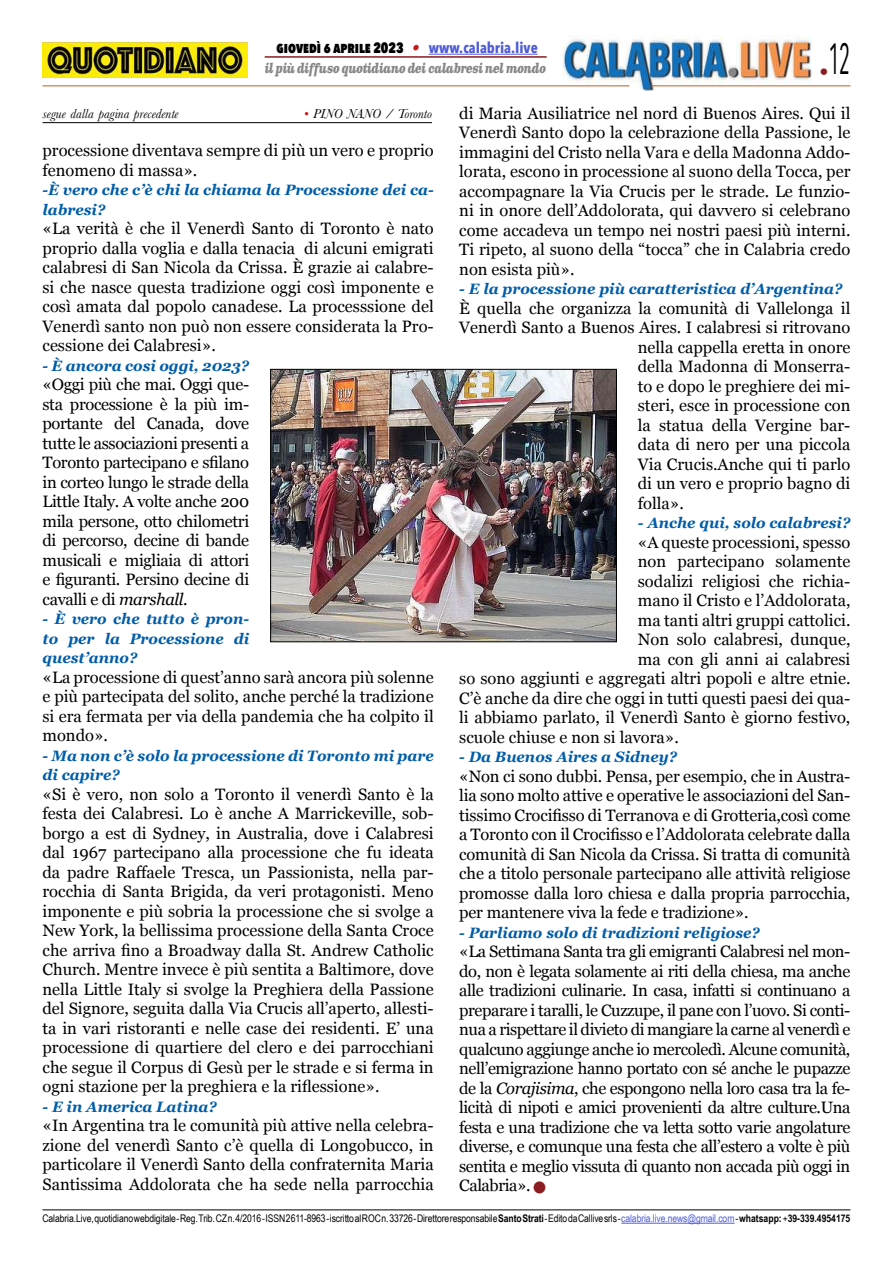
<style>
.page{position:relative;width:893px;height:1263px;background:#fff}
.page>*{position:absolute;margin:0;border:0;box-sizing:border-box;transform-origin:0 0}
.t1{font:43.5px "Avenir Next Condensed";color:#000;scale:.55 1}
.t2{font:16.5px/19.5px "Georgia";color:#000;text-align:justify}
.t3{font:italic 700 15px/19.5px "Georgia";color:#005da9}
.t4{font:800 15px "Avenir Next Condensed";color:#000;scale:.9 1}
.t5{font:italic 13.5px "Baskerville";color:#000}
.t6{font:italic 700 13.5px "Clarendon Text Pro";letter-spacing:-.05em;color:#878787;scale:.79 1}
.t7{font:10.5px "Arial Narrow";letter-spacing:-.01em;color:#000}
.s1{font-family:"Clarendon Text Pro";font-weight:700;font-style:italic;color:#ca181a}
.s2{font-weight:700;color:#4f5cd6}
.s3{font-style:italic}
.s4{color:#8b1c1f}
.s5{font-weight:700}
.s6{color:#4f5cd6}
.s7{color:#ca181a}
</style>
<div class="page">
<img style="left:563px;top:36px;width:248px;height:54px">
<hr style="left:43px;top:85px;width:586px;height:1px;background:#c85a19">
<hr style="left:651px;top:85px;width:199px;height:1px;background:#c85a19">
<hr style="left:429px;top:54px;width:109px;height:1px;background:#4f5cd6">
<hr style="left:265px;top:56px;width:282px;height:2px;background:#8b1c1f">
<img style="left:43px;top:43px;width:204px;height:34px">
<hr style="left:43px;top:122px;width:389px;height:1px;background:#000">
<img style="left:272px;top:371px;width:343px;height:269px">
<div style="left:270px;top:369px;width:347px;height:273px;border:1px solid #000"></div>
<hr style="left:43px;top:1209px;width:807px;height:1px;background:#000">
<hr style="left:621px;top:1223px;width:114px;height:1px;background:#4f5cd6">
<p class="t4" style="left:277px;top:38px;width:292px">GIOVEDÌ 6 APRILE 2023 <span class="s1">•</span> <span class="s2">www.calabria.live</span></p>
<p class="t6" style="left:265px;top:60px;width:358px">il più diffuso quotidiano dei calabresi nel mondo</p>
<h1 class="t1" style="left:820px;top:21px;width:58px"><sub>•</sub>12</h1>
<p class="t2" style="left:459px;top:103px;width:393px">di Maria Ausiliatrice nel nord di Buenos Aires. Qui il Venerdì Santo dopo la celebrazione della Passione, le immagini del Cristo nella Vara e della Madonna Addo&shy;lorata, escono in processione al suono della Tocca, per accompagnare la Via Crucis per le strade. Le funzio&shy;ni in onore dell’Addolorata, qui davvero si celebrano come accadeva un tempo nei nostri paesi più interni.<br>Ti ripeto, al suono della “tocca” che in Calabria credo non esista più».</p>
<p class="t3" style="left:459px;top:279px;width:385px">- E la processione più caratteristica d’Argentina?</p>
<p class="t2" style="left:459px;top:298px;width:393px">È quella che organizza la comunità di Vallelonga il</p>
<p class="t2" style="left:459px;top:317px;width:393px">Venerdì Santo a Buenos Aires. I calabresi si ritrovano</p>
<p class="t2" style="left:638px;top:337px;width:214px">nella cappella eretta in onore</p>
<p class="t2" style="left:638px;top:356px;width:214px">della Madonna di Monserra-</p>
<p class="t2" style="left:638px;top:376px;width:214px">to e dopo le preghiere dei mi-</p>
<p class="t2" style="left:638px;top:395px;width:214px">steri, esce in processione con</p>
<p class="t2" style="left:638px;top:415px;width:214px">la statua della Vergine bar-</p>
<p class="t2" style="left:638px;top:434px;width:214px">data di nero per una piccola</p>
<p class="t2" style="left:638px;top:454px;width:214px">Via Crucis.Anche qui ti parlo</p>
<p class="t2" style="left:638px;top:473px;width:214px">di un vero e proprio bagno di</p>
<p class="t2" style="left:638px;top:493px;width:48px">folla».</p>
<p class="t3" style="left:638px;top:513px;width:214px">- Anche qui, solo calabresi?</p>
<p class="t2" style="left:638px;top:532px;width:214px">«A queste processioni, spesso</p>
<p class="t2" style="left:638px;top:551px;width:214px">non partecipano solamente</p>
<p class="t2" style="left:638px;top:571px;width:214px">sodalizi religiosi che richia-</p>
<p class="t2" style="left:638px;top:590px;width:214px">mano il Cristo e l’Addolorata,</p>
<p class="t2" style="left:638px;top:610px;width:214px">ma tanti altri gruppi cattolici.</p>
<p class="t2" style="left:638px;top:629px;width:214px">Non solo calabresi, dunque,</p>
<p class="t2" style="left:638px;top:649px;width:214px">ma con gli anni ai calabresi</p>
<p class="t2" style="left:459px;top:668px;width:393px">so sono aggiunti e aggregati altri popoli e altre etnie.</p>
<p class="t2" style="left:459px;top:688px;width:393px">C’è anche da dire che oggi in tutti questi paesi dei qua-</p>
<p class="t2" style="left:459px;top:707px;width:393px">li abbiamo parlato, il Venerdì Santo è giorno festivo,</p>
<p class="t2" style="left:459px;top:727px;width:221px">scuole chiuse e non si lavora».</p>
<p class="t3" style="left:459px;top:747px;width:219px">- Da Buenos Aires a Sidney?</p>
<p class="t2" style="left:459px;top:766px;width:393px">«Non ci sono dubbi. Pensa, per esempio, che in Austra&shy;lia sono molto attive e operative le associazioni del San&shy;tissimo Crocifisso di Terranova e di Grotteria,così come a Toronto con il Crocifisso e l’Addolorata celebrate dalla comunità di San Nicola da Crissa. Si tratta di comunità che a titolo personale partecipano alle attività religiose promosse dalla loro chiesa e dalla propria parrocchia, per mantenere viva la fede e tradizione».</p>
<p class="t3" style="left:459px;top:922px;width:302px">- Parliamo solo di tradizioni religiose?</p>
<p class="t2" style="left:459px;top:941px;width:393px">«La Settimana Santa tra gli emigranti Calabresi nel mon&shy;do, non è legata solamente ai riti della chiesa, ma anche alle tradizioni culinarie. In casa, infatti si continuano a preparare i taralli, le Cuzzupe, il pane con l’uovo. Si conti&shy;nua a rispettare il divieto di mangiare la carne al venerdì e qualcuno aggiunge anche io mercoledì. Alcune comunità, nell’emigrazione hanno portato con sé anche le pupazze de la <span class="s3">Corajisima</span>, che espongono nella loro casa tra la fe&shy;licità di nipoti e amici provenienti da altre culture.Una festa e una tradizione che va letta sotto varie angolature diverse, e comunque una festa che all’estero a volte è più sentita e meglio vissuta di quanto non accada più oggi in Calabria». <span class="s4">■</span></p>
<p class="t7" style="left:43px;top:1211px;width:809px">Calabria.Live, quotidiano webdigitale - Reg. Trib. CZ n. 4/2016 - ISSN 2611-8963 - iscritto al ROC n. 33726 - Direttore responsabile <span class="s5">Santo Strati</span> - Edito da Callive srls - <span class="s6">calabria.live.news@gmail.com</span> - <span class="s5">whatsapp:</span> +<span class="s5">39-339.4954175</span></p>
<p class="t5" style="left:43px;top:105px;width:138px">segue dalla pagina precedente</p>
<p class="t5" style="left:304px;top:105px;width:130px"><span class="s7">•</span> PINO NANO / Toronto</p>
<p class="t2" style="left:43px;top:140px;width:393px">processione diventava sempre di più un vero e proprio fenomeno di massa».</p>
<p class="t3" style="left:43px;top:180px;width:393px">-È vero che c’è chi la chiama la Processione dei ca&shy;labresi?</p>
<p class="t2" style="left:43px;top:218px;width:393px">«La verità è che il Venerdì Santo di Toronto è nato proprio dalla voglia e dalla tenacia di alcuni emigrati calabresi di San Nicola da Crissa. È grazie ai calabre&shy;si che nasce questa tradizione oggi così imponente e così amata dal popolo canadese. La processsione del Venerdì santo non può non essere considerata la Pro&shy;cessione dei Calabresi».</p>
<p class="t3" style="left:43px;top:355px;width:208px">- È ancora cosi oggi, 2023?</p>
<p class="t2" style="left:43px;top:374px;width:208px">«Oggi più che mai. Oggi que&shy;sta processione è la più im&shy;portante del Canada, dove tutte le associazioni presenti a Toronto partecipano e sfilano in corteo lungo le strade della Little Italy. A volte anche 200 mila persone, otto chilometri di percorso, decine di bande musicali e migliaia di attori e figuranti. Persino decine di cavalli e di <span class="s3">marshall</span>.</p>
<p class="t3" style="left:43px;top:609px;width:208px;text-align:justify">- È vero che tutto è pron&shy;to per la Processione di quest’anno?</p>
<p class="t2" style="left:43px;top:667px;width:393px">«La processione di quest’anno sarà ancora più solenne e più partecipata del solito, anche perché la tradizione si era fermata per via della pandemia che ha colpito il mondo».</p>
<p class="t3" style="left:43px;top:745px;width:393px">- Ma non c’è solo la processione di Toronto mi pare di capire?</p>
<p class="t2" style="left:43px;top:784px;width:393px">«Si è vero, non solo a Toronto il venerdì Santo è la festa dei Calabresi. Lo è anche A Marrickeville, sob&shy;borgo a est di Sydney, in Australia, dove i Calabresi dal 1967 partecipano alla processione che fu ideata da padre Raffaele Tresca, un Passionista, nella par&shy;rocchia di Santa Brigida, da veri protagonisti. Meno imponente e più sobria la processione che si svolge a New York, la bellissima processione della Santa Croce che arriva fino a Broadway dalla St. Andrew Catholic Church. Mentre invece è più sentita a Baltimore, dove nella Little Italy si svolge la Preghiera della Passione del Signore, seguita dalla Via Crucis all’aperto, allesti&shy;ta in vari ristoranti e nelle case dei residenti. E’ una processione di quartiere del clero e dei parrocchiani che segue il Corpus di Gesù per le strade e si ferma in ogni stazione per la preghiera e la riflessione».</p>
<p class="t3" style="left:43px;top:1096px;width:176px">- E in America Latina?</p>
<p class="t2" style="left:43px;top:1115px;width:393px">«In Argentina tra le comunità più attive nella celebra&shy;zione del venerdì Santo c’è quella di Longobucco, in particolare il Venerdì Santo della confraternita Maria Santissima Addolorata che ha sede nella parrocchia</p>
</div>
